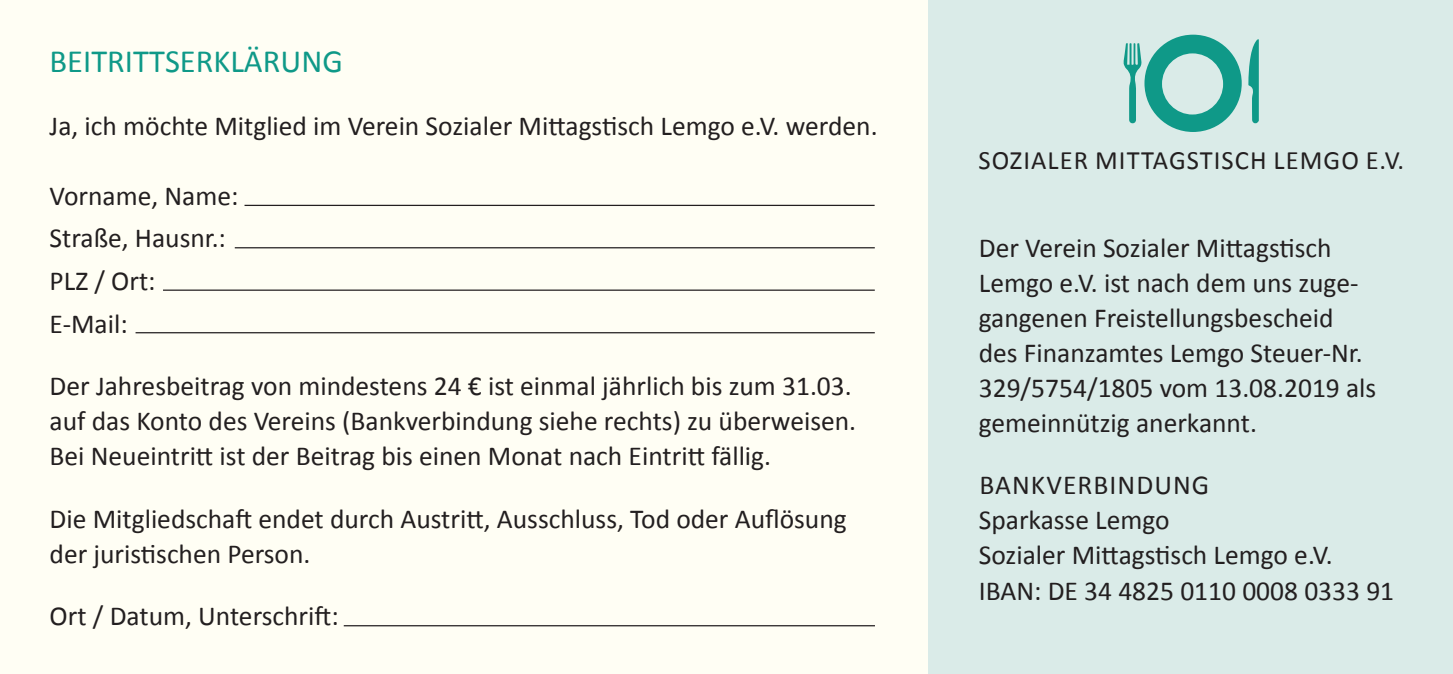
<style>
.page{position:relative;width:1453px;height:674px;background:#fff}
.page>*{position:absolute;margin:0;border:0;box-sizing:border-box;transform-origin:0 0}
.t1{font:32.5px "Calibri";color:#0f9988}
.t2{font:27.5px/35px "Calibri";color:#231f20}
.t3{font:26.5px "Calibri";letter-spacing:.04em;color:#231f20}
</style>
<div class="page">
<div style="left:0;top:0;width:1453px;height:673px;background:#fffef4"></div>
<div style="left:928px;top:0;width:525px;height:673px;background:#daebe8"></div>
<svg style="left:1248px;top:39px;width:11px;height:85px"></svg>
<svg style="left:1123px;top:35px;width:119px;height:97px"></svg>
<hr style="left:244px;top:205px;width:630px;height:1px;background:#231f20">
<hr style="left:235px;top:247px;width:640px;height:1px;background:#231f20">
<hr style="left:163px;top:289px;width:712px;height:1px;background:#231f20">
<hr style="left:136px;top:332px;width:739px;height:1px;background:#231f20">
<hr style="left:344px;top:624px;width:531px;height:2px;background:#231f20">
<p class="t1" style="left:50px;top:39px;width:33px">BEITRITT</p>
<p class="t1" style="left:165px;top:39px;width:176px">SERKLÄRU NG</p>
<p class="t2" style="left:50px;top:107px;width:829px">Ja, ich möchte Mitglied im Verein Sozialer Mittagstisch Lemgo e.V. werden.</p>
<p class="t2" style="left:50px;top:174px;width:190px;line-height:42.5px">Vorname, Name:<br>Straße, Hausnr.:<br>PLZ / Ort:<br>E-Mail:</p>
<p class="t2" style="left:50px;top:367px;width:808px">Der Jahresbeitrag von mindestens 24 € ist einmal jährlich bis zum 31.03. auf das Konto des Vereins (Bankverbindung siehe rechts) zu überweisen.<br>Bei Neueintritt ist der Beitrag bis einen Monat nach Eintritt fällig.</p>
<p class="t2" style="left:50px;top:500px;width:799px">Die Mitgliedschaft endet durch Austritt, Ausschluss, Tod oder Auflösung der juristischen Person.</p>
<p class="t2" style="left:50px;top:597px;width:291px">Ort / Datum, U nterschrift:</p>
<p class="t3" style="left:978px;top:142px;width:427px">Sozialer Mittagstisch Lem go e.V.</p>
<p class="t2" style="left:979px;top:229px;width:399px">Der Verein Sozialer Mittagstisch<br>Lemgo e.V. ist nach dem uns zuge&shy;gangenen Freistellungsbescheid des Finanzamtes Lemgo Steuer-Nr.<br>329/5754/1805 vom 13.08.2019 als gemeinnützig anerkannt.</p>
<p class="t2" style="left:979px;top:466px;width:417px">Ban kverbindung<br>Sparkasse Lemgo<br>Sozialer Mittagstisch Lemgo e.V.<br>I BAN: DE 34 4825 0110 0008 0333 91</p>
</div>
